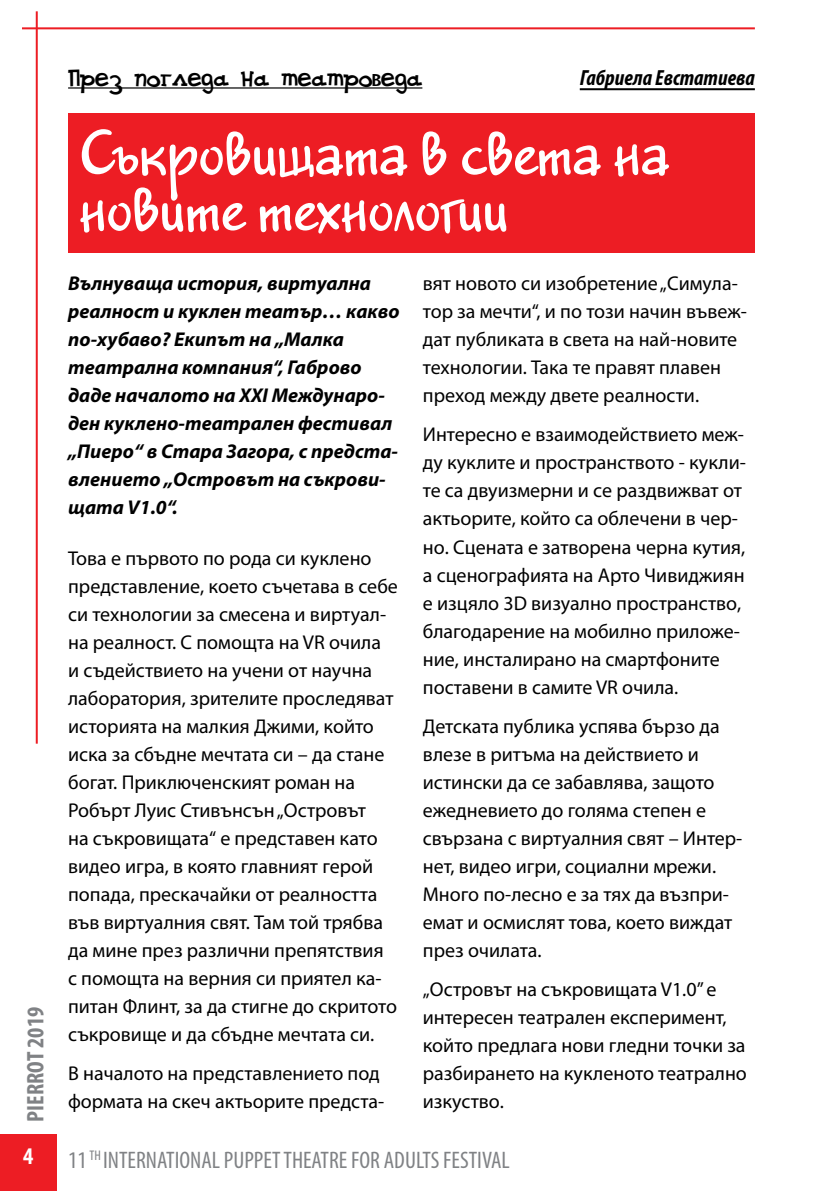
<style>
.page{position:relative;width:823px;height:1191px;background:#fff}
.page>*{position:absolute;margin:0;border:0;box-sizing:border-box;transform-origin:0 0}
.t1{font:700 56px/56px "Jakob C";color:#fff}
.t2{font:condensed 24px "Myriad Pro";color:#808285}
.t3{font:24px "DS Goose";color:#000}
.t4{font:700 condensed 24px "Myriad Pro";color:#808285}
.t5{font:700 condensed 24px "Myriad Pro";color:#fff}
.t6{font:italic 700 condensed 22px "Myriad Pro";color:#000}
.t7{font:20px/28px "Myriad Pro";color:#000}
.t8{font:italic 700 20px/28px "Myriad Pro";color:#000}
</style>
<div class="page">
<div style="left:0;top:1134px;width:57px;height:57px;background:#ed1d24"></div>
<hr style="left:68px;top:87px;width:354px;height:2px;background:#000">
<div style="left:68px;top:113px;width:686px;height:140px;background:#ed1d24"></div>
<hr style="left:579px;top:88px;width:175px;height:2px;background:#000">
<hr style="left:22px;top:27px;width:732px;height:2px;background:#ed1d24">
<hr style="left:36px;top:11px;width:2px;height:732px;background:#ed1d24">
<p class="t4" style="left:21px;top:1121px;width:116px;rotate:-90deg">PIERROT 2019</p>
<p class="t5" style="left:23px;top:1140px;width:12px">4</p>
<p class="t3" style="left:68px;top:63px;width:355px">През погледа на театроведа</p>
<p class="t6" style="left:579px;top:64px;width:176px">Габриела Евстатиева</p>
<h1 class="t1" style="left:79px;top:129px;width:590px">Съкровищата в света на новите технологии</h1>
<p class="t8" style="left:68px;top:269px;width:333px">Вълнуваща история, виртуална реалност и куклен театър… какво по-хубаво? Екипът на „Малка театрална компания“, Габрово даде началото на XXI Междунаро&shy;ден куклено-театрален фестивал „Пиеро“ в Стара Загора, с предста&shy;влението „Островът на съкрови&shy;щата V1.0“.</p>
<p class="t7" style="left:68px;top:544px;width:331px">Това е първото по рода си куклено представление, което съчетава в себе си технологии за смесена и виртуал&shy;на реалност. С помощта на VR очила<br>и съдействието на учени от научна лаборатория, зрителите проследяват историята на малкия Джими, който иска за сбъдне мечтата си – да стане богат. Приключенският роман на Робърт Луис Стивънсън „Островът<br>на съкровищата“ е представен като видео игра, в която главният герой попада, прескачайки от реалността във виртуалния свят. Там той трябва да мине през различни препятствия<br>с помощта на верния си приятел ка&shy;питан Флинт, за да стигне до скритото съкровище и да сбъдне мечтата си.</p>
<p class="t7" style="left:68px;top:1059px;width:317px">В началото на представлението под формата на скеч актьорите предста-</p>
<p class="t7" style="left:422px;top:269px;width:325px">вят новото си изобретение „Симула&shy;тор за мечти“, и по този начин въвеж&shy;дат публиката в света на най-новите технологии. Така те правят плавен преход между двете реалности.</p>
<p class="t7" style="left:422px;top:420px;width:324px">Интересно е взаимодействието меж&shy;ду куклите и пространството - кукли&shy;те са двуизмерни и се раздвижват от актьорите, който са облечени в чер&shy;но. Сцената е затворена черна кутия, а сценографията на Арто Чивиджиян е изцяло 3D визуално пространство, благодарение на мобилно приложе&shy;ние, инсталирано на смартфоните поставени в самите VR очила.</p>
<p class="t7" style="left:422px;top:712px;width:321px">Детската публика успява бързо да влезе в ритъма на действието и истински да се забавлява, защото ежедневието до голяма степен е свързана с виртуалния свят – Интер&shy;нет, видео игри, социални мрежи.<br>Много по-лесно е за тях да възпри&shy;емат и осмислят това, което виждат през очилата.</p>
<p class="t7" style="left:422px;top:975px;width:325px">„Островът на съкровищата V1.0” е интересен театрален експеримент, който предлага нови гледни точки за разбирането на кукленото театрално изкуство.</p>
<p class="t2" style="left:68px;top:1145px;width:443px">11 <sup>TH</sup> INTERNATIONAL PUPPET THEATRE FOR ADULTS FESTIVAL</p>
</div>
